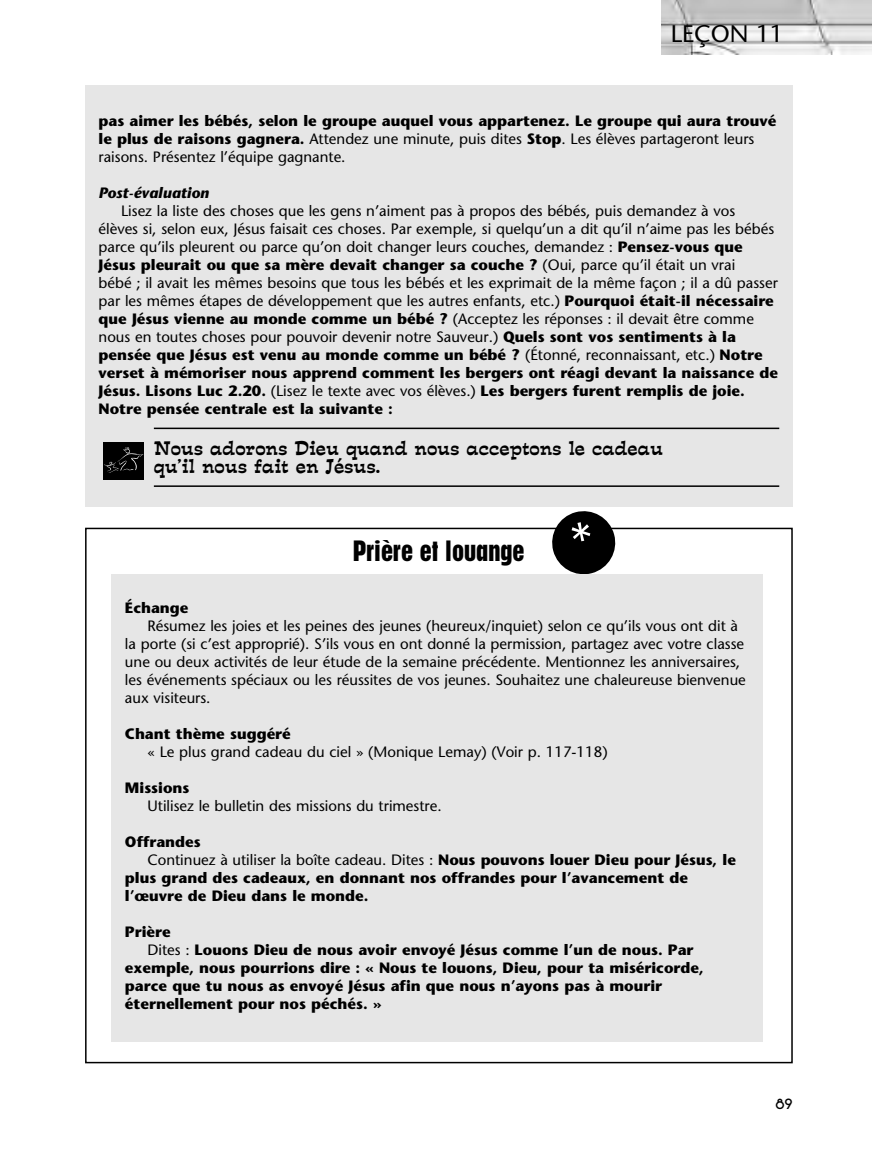
<style>
.page{position:relative;width:872px;height:1149px;background:#fff}
.page>*{position:absolute;margin:0;border:0;box-sizing:border-box;transform-origin:0 0}
.t1{font:700 condensed 27px "Placard";color:#000}
.t2{font:24px "Stone Sans";color:#000}
.t3{font:18px/18px "Estro Font";color:#000}
.t4{font:15px/18px "Stone Sans";color:#000}
.t5{font:700 15px/18px "Stone Sans";color:#000}
.t6{font:italic 700 15px "Stone Sans";color:#000}
.t7{font:700 15px "New Garden";color:#000}
.s1{font-weight:400}
.s2{font-weight:700}
</style>
<div class="page">
<img style="left:662px;top:0;width:210px;height:54px">
<div style="left:111px;top:574px;width:652px;height:467px;background:#e6e6e6"></div>
<div style="left:85px;top:85px;width:707px;height:421px;background:#e6e6e6"></div>
<hr style="left:154px;top:427px;width:625px;height:2px;background:#000">
<hr style="left:154px;top:485px;width:625px;height:2px;background:#000">
<div style="left:104px;top:442px;width:40px;height:37px;background:#000"></div>
<img style="left:104px;top:447px;width:39px;height:25px">
<svg style="left:549px;top:511px;width:69px;height:63px"></svg>
<h2 class="t2" style="left:671px;top:24px;width:114px">LEÇON 11</h2>
<p class="t5" style="left:99px;top:113px;width:679px">pas aimer les bébés, selon le groupe auquel vous appartenez. Le groupe qui aura trouvé le plus de raisons gagnera. <span class="s1">Attendez une minute, puis dites</span> Stop<span class="s1">. Les élèves partageront leurs raisons. Présentez l’équipe gagnante.</span></p>
<p class="t6" style="left:99px;top:187px;width:112px">Post-évaluation</p>
<p class="t4" style="left:99px;top:203px;width:681px;text-indent:23px">Lisez la liste des choses que les gens n’aiment pas à propos des bébés, puis demandez à vos élèves si, selon eux, Jésus faisait ces choses. Par exemple, si quelqu’un a dit qu’il n’aime pas les bébés parce qu’ils pleurent ou parce qu’on doit changer leurs couches, demandez : <span class="s2">Pensez-vous que Jésus pleurait ou que sa mère devait changer sa couche ?</span> (Oui, parce qu’il était un vrai<br>bébé ; il avait les mêmes besoins que tous les bébés et les exprimait de la même façon ; il a dû passer par les mêmes étapes de développement que les autres enfants, etc.) <span class="s2">Pourquoi était-il nécessaire que Jésus vienne au monde comme un bébé ?</span> (Acceptez les réponses : il devait être comme nous en toutes choses pour pouvoir devenir notre Sauveur.) <span class="s2">Quels sont vos sentiments à la pensée que Jésus est venu au monde comme un bébé ?</span> (Étonné, reconnaissant, etc.) <span class="s2">Notre verset à mémoriser nous apprend comment les bergers ont réagi devant la naissance de Jésus. Lisons Luc 2.20.</span> (Lisez le texte avec vos élèves.) <span class="s2">Les bergers furent remplis de joie.<br>Notre pensée centrale est la suivante :</span></p>
<p class="t3" style="left:154px;top:439px;width:510px">Nous adorons Dieu quand nous acceptons le cadeau qu’il nous fait en Jésus.</p>
<h1 class="t1" style="left:353px;top:540px;width:173px">Prière et louange</h1>
<p class="t5" style="left:125px;top:599px;width:65px">Échange</p>
<p class="t4" style="left:125px;top:617px;width:622px;text-indent:22px">Résumez les joies et les peines des jeunes (heureux/inquiet) selon ce qu’ils vous ont dit à la porte (si c’est approprié). S’ils vous en ont donné la permission, partagez avec votre classe une ou deux activités de leur étude de la semaine précédente. Mentionnez les anniversaires, les événements spéciaux ou les réussites de vos jeunes. Souhaitez une chaleureuse bienvenue aux visiteurs.</p>
<p class="t5" style="left:125px;top:725px;width:167px">Chant thème suggéré</p>
<p class="t4" style="left:147px;top:743px;width:462px">« Le plus grand cadeau du ciel » (Monique Lemay) (Voir p. 117-118)</p>
<p class="t5" style="left:125px;top:779px;width:66px">Missions</p>
<p class="t4" style="left:147px;top:797px;width:296px">Utilisez le bulletin des missions du trimestre.</p>
<p class="t5" style="left:125px;top:833px;width:77px">Offrandes</p>
<p class="t4" style="left:147px;top:851px;width:590px">Continuez à utiliser la boîte cadeau. Dites : <span class="s2">Nous pouvons louer Dieu pour Jésus, le</span></p>
<p class="t5" style="left:125px;top:869px;width:564px">plus grand des cadeaux, en donnant nos offrandes pour l’avancement de</p>
<p class="t5" style="left:125px;top:887px;width:245px">l’œuvre de Dieu dans le monde.</p>
<p class="t5" style="left:125px;top:923px;width:47px">Prière</p>
<p class="t5" style="left:147px;top:941px;width:547px"><span class="s1">Dites :</span> Louons Dieu de nous avoir envoyé Jésus comme l’un de nous. Par</p>
<p class="t5" style="left:125px;top:959px;width:580px">exemple, nous pourrions dire : « Nous te louons, Dieu, pour ta miséricorde,</p>
<p class="t5" style="left:125px;top:977px;width:538px">parce que tu nous as envoyé Jésus afin que nous n’ayons pas à mourir</p>
<p class="t5" style="left:125px;top:995px;width:258px">éternellement pour nos péchés. »</p>
<p class="t7" style="left:775px;top:1094px;width:19px">89</p>
</div>
